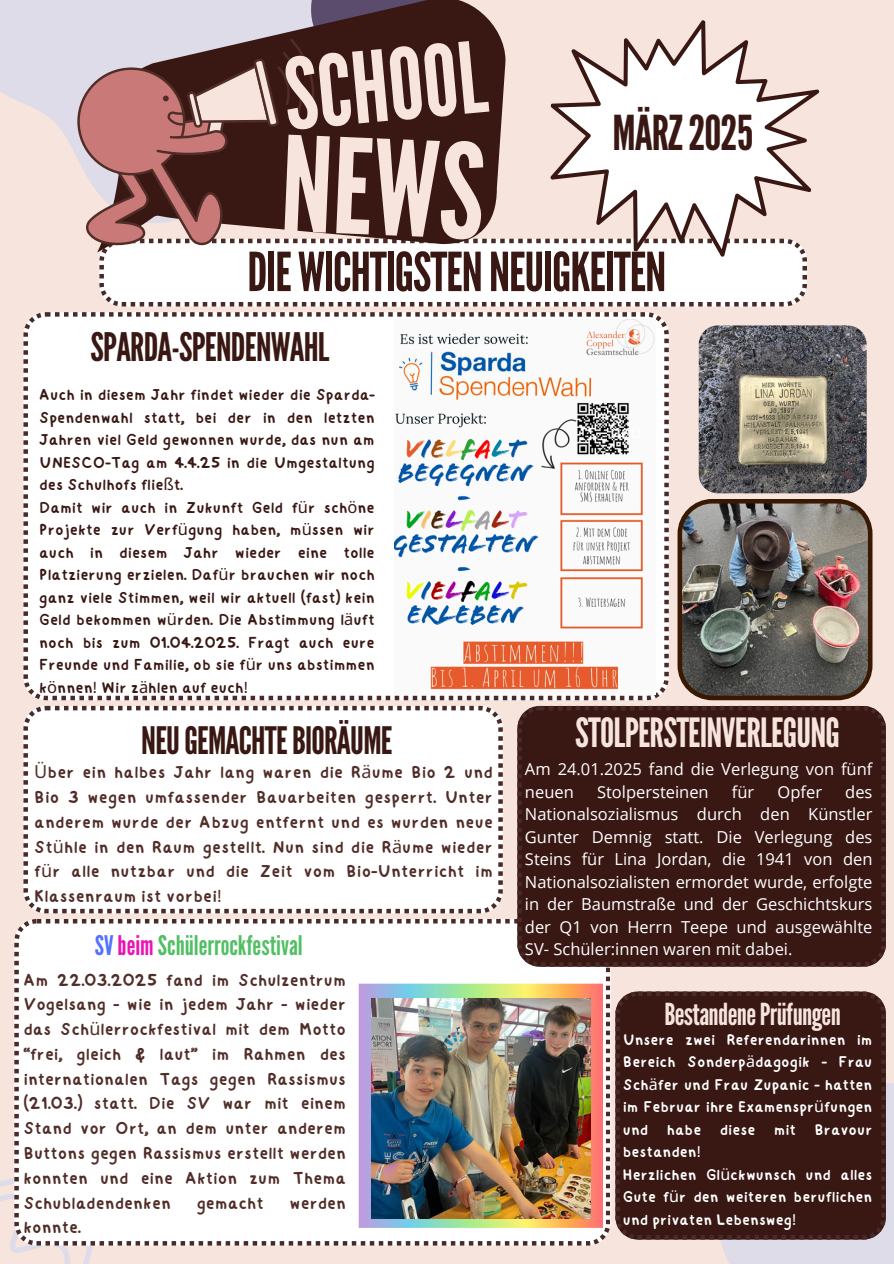
<style>
.page{position:relative;width:894px;height:1264px;background:#fff}
.page>*{position:absolute;margin:0;border:0;box-sizing:border-box;transform-origin:0 0}
.t1{font:130.95px "League Gothic";color:#f6e4dd}
.t2{font:97.95px "League Gothic";color:#f6e4dd}
.t3{font:53.7px "League Gothic";letter-spacing:-.02em;color:#391814}
.t4{font:48px "League Gothic";letter-spacing:-.02em;color:#391814}
.t5{font:40.2px "League Gothic";letter-spacing:-.02em;color:#f6e4dd}
.t6{font:39.3px "League Gothic";letter-spacing:-.02em;color:#391814}
.t7{font:37.8px "League Gothic";letter-spacing:-.02em;color:#391814}
.t8{font:30.3px "League Gothic";letter-spacing:-.02em;color:#f6e4dd}
.t9{font:27px "League Gothic";color:#52bf64}
.t10{font:18px/24.8px "happy";color:#512d28;text-align:justify}
.t11{font:17.1px "Open Sans";color:#fff}
.t12{font:16.5px/22.5px "happy";color:#391814;text-align:justify}
.t13{font:16.5px/22.5px "Open Sans";color:#fff}
.t14{font:16.05px/22.5px "happy";color:#fff;text-align:justify}
.s1{font-family:"Noto Sans"}
.s2{color:#5271ff}
.s3{color:#ea14b4}
</style>
<div class="page">
<div style="left:0;top:0;width:893px;height:1263px;background:#f6e4dd"></div>
<svg style="left:0;top:0;width:514px;height:253px"></svg>
<svg style="left:713px;top:1081px;width:180px;height:182px;background:#d9d4e0"></svg>
<svg style="left:99px;top:239px;width:707px;height:67px;background:#f5f3f3"></svg>
<svg style="left:97px;top:0;width:408px;height:252px;background:#664a46"></svg>
<svg style="left:524px;top:20px;width:296px;height:265px"></svg>
<svg style="left:77px;top:0;width:376px;height:250px;background:#795958"></svg>
<div style="left:23px;top:312px;width:645px;height:388px;background:#fff"></div>
<div style="left:615px;top:991px;width:270px;height:248px;background:#391814"></div>
<div style="left:23px;top:706px;width:479px;height:207px;background:#fff"></div>
<svg style="left:0;top:1178px;width:158px;height:85px"></svg>
<img style="left:394px;top:320px;width:261px;height:374px">
<div style="left:14px;top:919px;width:595px;height:326px;background:#fff"></div>
<svg style="left:517px;top:706px;width:368px;height:260px;background:#3d1c18"></svg>
<svg style="left:358px;top:983px;width:245px;height:244px;background:#cdaa9d"></svg>
<img style="left:371px;top:998px;width:219px;height:220px">
<img style="left:677px;top:499px;width:195px;height:201px">
<img style="left:698px;top:325px;width:168px;height:168px;border-radius:19px">
<p class="t2" style="left:279px;top:38px;width:204px;rotate:-5deg">SCHOOL</p>
<p class="t1" style="left:283px;top:109px;width:205px;rotate:2deg">NEWS</p>
<h4 class="t3" style="left:247px;top:241px;width:420px">DIEWICHTIGSTENNEUIGKEITEN</h4>
<h2 class="t4" style="left:612px;top:105px;width:142px">MÄRZ2025</h2>
<h1 class="t6" style="left:91px;top:324px;width:240px">SPARDA-SPENDENWAHL</h1>
<h3 class="t12" style="left:39px;top:381px;width:337px">Auch in diesem Jahr findet wieder die Sparda-Spendenwahl statt, bei der in den letzten Jahren viel Geld gewonnen wurde, das nun am UNESCO-Tag am 4.4.25 in die Umgestaltung des Schulhofs flie<span class="s1">ß</span>t.</h3>
<h5 class="t12" style="left:39px;top:493px;width:337px">Damit wir auch in Zukunft Geld f<span class="s1">ü</span>r sch<span class="s1">ö</span>ne Projekte zur Verf<span class="s1">ü</span>gung haben, m<span class="s1">ü</span>ssen wir auch in diesem Jahr wieder eine tolle Platzierung erzielen. Daf<span class="s1">ü</span>r brauchen wir noch ganz viele Stimmen, weil wir aktuell (fast) kein Geld bekommen w<span class="s1">ü</span>rden. Die Abstimmung l<span class="s1">ä</span>uft noch bis zum 01.04.2025. Fragt auch eure Freunde und Familie, ob sie f<span class="s1">ü</span>r uns abstimmen k<span class="s1">ö</span>nnen! Wir z<span class="s1">ä</span>hlen auf euch!</h5>
<p class="t7" style="left:141px;top:718px;width:253px">NEUGEMACHTEBIORÄUME</p>
<p class="t10" style="left:34px;top:757px;width:460px"><span class="s1">Ü</span>ber ein halbes Jahr lang waren die R<span class="s1">ä</span>ume Bio 2 und Bio 3 wegen umfassender Bauarbeiten gesperrt. Unter anderem wurde der Abzug entfernt und es wurden neue St<span class="s1">ü</span>hle in den Raum gestellt. Nun sind die R<span class="s1">ä</span>ume wieder f<span class="s1">ü</span>r alle nutzbar und die Zeit vom Bio-Unterricht im Klassenraum ist vorbei!</p>
<p class="t9" style="left:95px;top:929px;width:209px"><span class="s2">SV</span><span class="s3">beim</span> Schülerrockfestival</p>
<h5 class="t10" style="left:23px;top:964px;width:324px">Am 22.03.2025 fand im Schulzentrum Vogelsang - wie in jedem Jahr - wieder das Sch<span class="s1">ü</span>lerrockfestival mit dem Motto “frei, gleich &amp; laut” im Rahmen des internationalen Tags gegen Rassismus (21.03.) statt. Die SV war mit einem Stand vor Ort, an dem unter anderem Buttons gegen Rassismus erstellt werden konnten und eine Aktion zum Thema Schubladendenken</h5>
<h5 class="t10" style="left:197px;top:1187px;width:69px">gemacht</h5>
<h5 class="t10" style="left:289px;top:1187px;width:58px">werden</h5>
<h5 class="t10" style="left:23px;top:1212px;width:59px">konnte.</h5>
<h5 class="t11" style="left:610px;top:419px;width:32px">neu</h5>
<p class="t5" style="left:575px;top:710px;width:266px">STOLPERSTEINVERLEGUNG</p>
<p class="t13" style="left:525px;top:757px;width:349px">Am 24.01.2025 fand die Verlegung von fünf neuen</p>
<p class="t13" style="left:597px;top:780px;width:113px">Stolpersteinen</p>
<p class="t13" style="left:731px;top:780px;width:24px">für</p>
<p class="t13" style="left:777px;top:780px;width:46px">Opfer</p>
<p class="t13" style="left:525px;top:780px;width:349px;text-align:justify;text-indent:320px">des Nationalsozialismus durch den Künstler Gunter Demnig statt. Die Verlegung des Steins für Lina Jordan, die 1941 von den Nationalsozialisten ermordet wurde, erfolgte in der Baumstraße und der Geschichtskurs der Q1 von Herrn Teepe und ausgewählte SV- Schüler:innen waren mit dabei.</p>
<p class="t8" style="left:664px;top:996px;width:178px">BestandenePrüfungen</p>
<p class="t14" style="left:622px;top:1025px;width:251px">Unsere zwei Referendarinnen im Bereich Sonderp<span class="s1">ä</span>dagogik - Frau Sch<span class="s1">ä</span>fer und Frau Zupanic - hatten im Februar ihre Examenspr<span class="s1">ü</span>fungen und habe diese mit Bravour bestanden!</p>
<p class="t14" style="left:622px;top:1160px;width:251px">Herzlichen Gl<span class="s1">ü</span>ckwunsch und alles Gute f<span class="s1">ü</span>r den weiteren beruflichen und privaten Lebensweg!</p>
</div>
